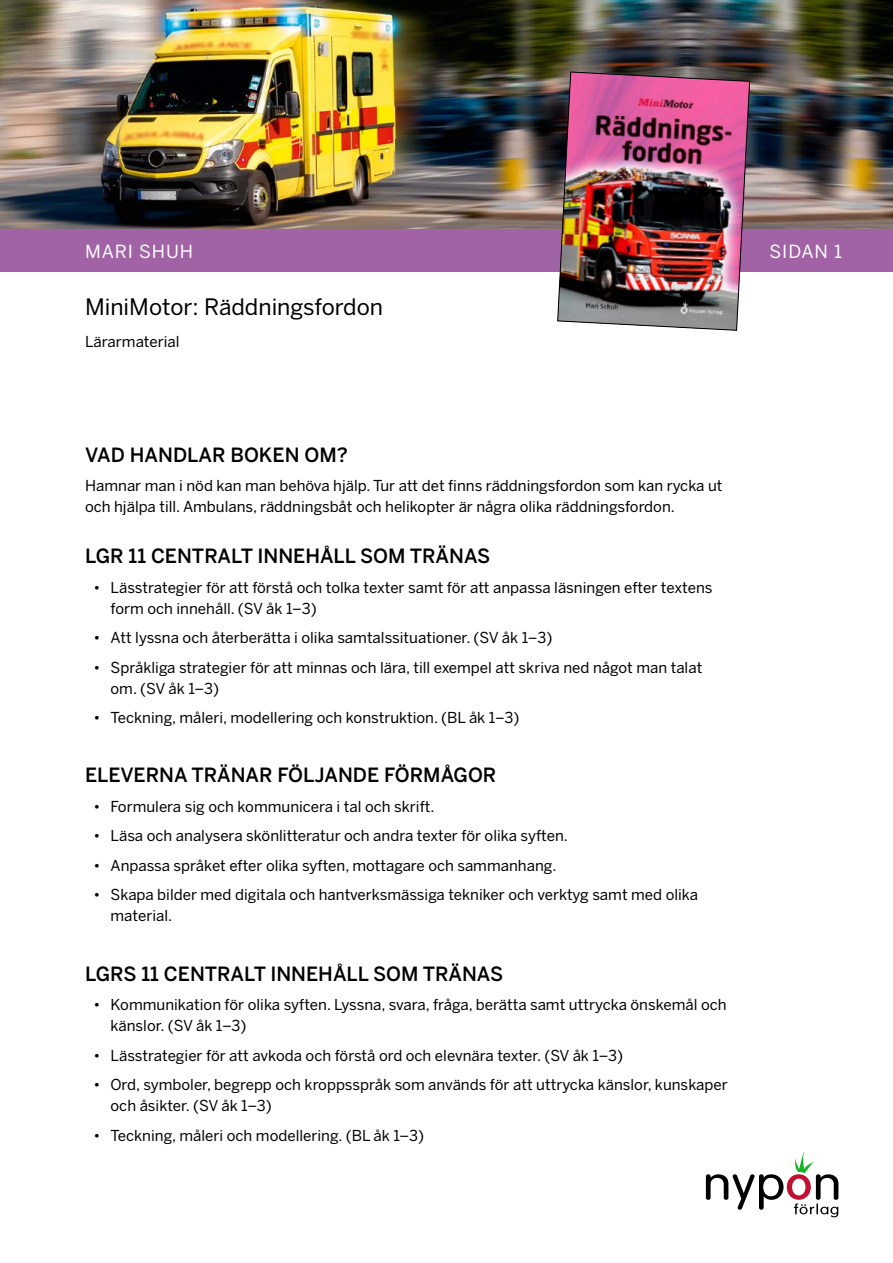
<style>
.page{position:relative;width:893px;height:1263px;background:#fff}
.page>*{position:absolute;margin:0;border:0;box-sizing:border-box;transform-origin:0 0}
.t1{font:22.5px "Benton Sans";color:#000}
.t2{font:500 19.5px "Benton Sans";color:#000}
.t3{font:18px "Benton Sans";letter-spacing:.05em;color:#fff}
.t4{font:15px/21px "Benton Sans";color:#000}
</style>
<div class="page">
<svg style="left:706px;top:1152px;width:132px;height:65px"></svg>
<img style="left:0;top:0;width:688px;height:230px">
<img style="left:688px;top:0;width:205px;height:230px">
<div style="left:0;top:230px;width:893px;height:42px;background:#a163a6"></div>
<img style="left:557px;top:71px;width:193px;height:260px">
<p class="t3" style="left:85px;top:241px;width:110px">MARI SHUH</p>
<p class="t3" style="left:769px;top:241px;width:74px">SIDAN 1</p>
<h1 class="t1" style="left:85px;top:294px;width:300px">MiniMotor: Räddningsfordon</h1>
<p class="t4" style="left:85px;top:331px;width:96px">Lärarmaterial</p>
<h2 class="t2" style="left:85px;top:443px;width:264px">VAD HANDLAR BOKEN OM?</h2>
<p class="t4" style="left:85px;top:475px;width:639px">Hamnar man i nöd kan man behöva hjälp. Tur att det finns räddningsfordon som kan rycka ut och hjälpa till. Ambulans, räddningsbåt och helikopter är några olika räddningsfordon.</p>
<h2 class="t2" style="left:85px;top:544px;width:407px">LGR 11 CENTRALT INNEHÅLL SOM TRÄNAS</h2>
<p class="t4" style="left:111px;top:577px;width:603px;text-indent:-17px">• Lässtrategier för att förstå och tolka texter samt för att anpassa läsningen efter textens form och innehåll. (SV åk 1–3)</p>
<p class="t4" style="left:94px;top:627px;width:460px">• Att lyssna och återberätta i olika samtalssituationer. (SV åk 1–3)</p>
<p class="t4" style="left:111px;top:657px;width:593px;text-indent:-17px">• Språkliga strategier för att minnas och lära, till exempel att skriva ned något man talat om. (SV åk 1–3)</p>
<p class="t4" style="left:94px;top:707px;width:427px">• Teckning, måleri, modellering och konstruktion. (BL åk 1–3)</p>
<h2 class="t2" style="left:85px;top:763px;width:413px">ELEVERNA TRÄNAR FÖLJANDE FÖRMÅGOR</h2>
<p class="t4" style="left:94px;top:796px;width:343px">• Formulera sig och kommunicera i tal och skrift.</p>
<p class="t4" style="left:94px;top:825px;width:476px">• Läsa och analysera skönlitteratur och andra texter för olika syften.</p>
<p class="t4" style="left:94px;top:855px;width:464px">• Anpassa språket efter olika syften, mottagare och sammanhang.</p>
<p class="t4" style="left:111px;top:884px;width:589px;text-indent:-17px">• Skapa bilder med digitala och hantverksmässiga tekniker och verktyg samt med olika material.</p>
<h2 class="t2" style="left:85px;top:962px;width:420px">LGRS 11 CENTRALT INNEHÅLL SOM TRÄNAS</h2>
<p class="t4" style="left:111px;top:994px;width:618px;text-indent:-17px">• Kommunikation för olika syften. Lyssna, svara, fråga, berätta samt uttrycka önskemål och känslor. (SV åk 1–3)</p>
<p class="t4" style="left:94px;top:1045px;width:531px">• Lässtrategier för att avkoda och förstå ord och elevnära texter. (SV åk 1–3)</p>
<p class="t4" style="left:111px;top:1074px;width:619px;text-indent:-17px">• Ord, symboler, begrepp och kroppsspråk som används för att uttrycka känslor, kunskaper och åsikter. (SV åk 1–3)</p>
<p class="t4" style="left:94px;top:1125px;width:332px">• Teckning, måleri och modellering. (BL åk 1–3)</p>
</div>
